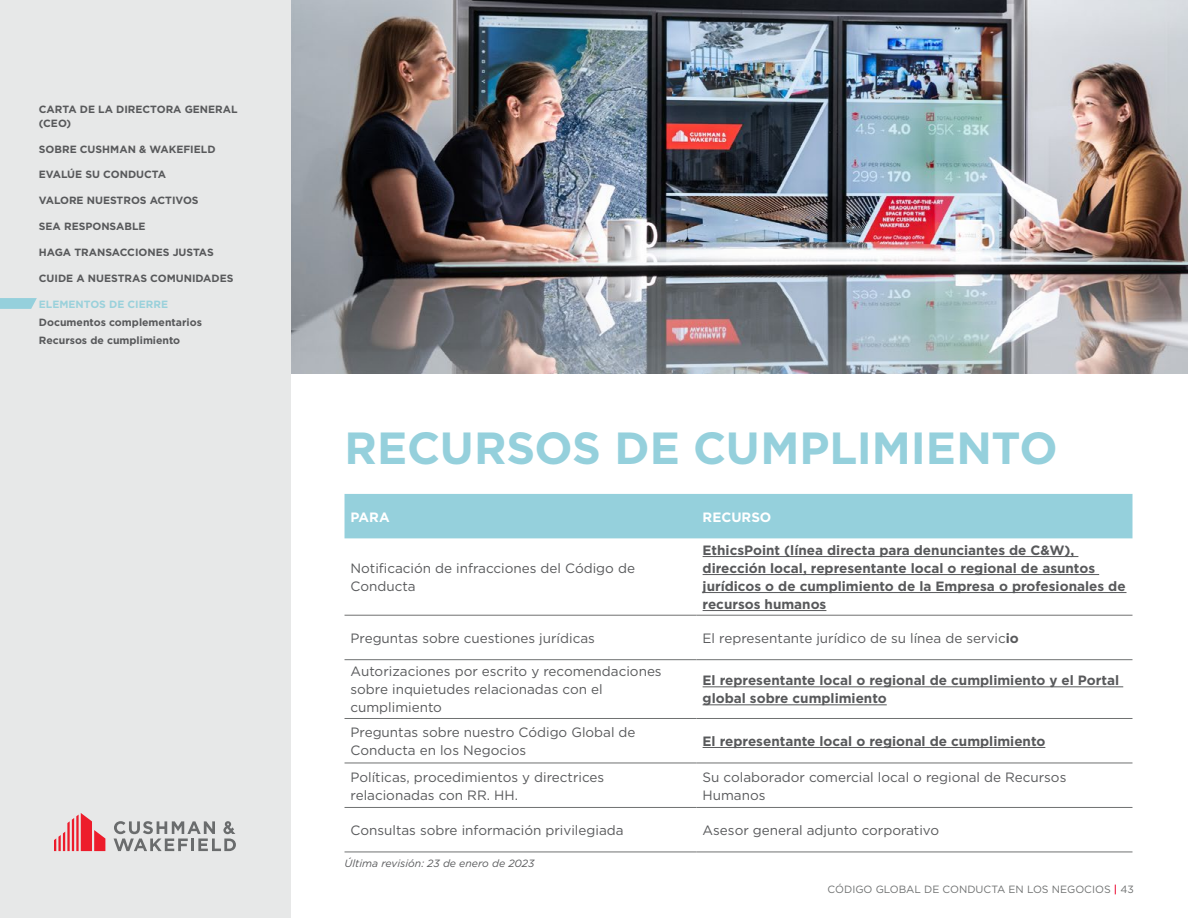
<style>
.page{position:relative;width:1188px;height:918px;background:#fff}
.page>*{position:absolute;margin:0;border:0;box-sizing:border-box;transform-origin:0 0}
.t1{font:700 45px "Gotham";letter-spacing:-.005em;color:#95d0dc}
.t2{font:13.5px/18px "Gotham";color:#58595b}
.t3{font:700 13.5px/18px "Gotham";color:#58595b}
.t4{font:700 13.5px "Gotham";color:#fff}
.t5{font:700 10.5px/13.5px "Gotham";color:#58595b}
.t6{font:10.5px "Gotham";color:#6f7171}
.t7{font:italic 10.5px "Gotham";color:#58595b}
.t8{font:700 10.5px "Gotham";color:#9ad1db}
.s1{font-weight:700}
.s2{font-weight:500;color:#ea002a}
</style>
<div class="page">
<img style="left:291px;top:0;width:897px;height:374px">
<div style="left:345px;top:494px;width:787px;height:44px;background:#95d0dc"></div>
<hr style="left:345px;top:615px;width:352px;height:1px;background:#6f7171">
<hr style="left:697px;top:615px;width:435px;height:1px;background:#6f7171">
<hr style="left:345px;top:659px;width:352px;height:1px;background:#6f7171">
<hr style="left:697px;top:659px;width:435px;height:1px;background:#6f7171">
<hr style="left:345px;top:718px;width:352px;height:1px;background:#6f7171">
<hr style="left:697px;top:718px;width:435px;height:1px;background:#6f7171">
<hr style="left:345px;top:763px;width:352px;height:1px;background:#6f7171">
<hr style="left:697px;top:763px;width:435px;height:1px;background:#6f7171">
<hr style="left:345px;top:807px;width:352px;height:1px;background:#6f7171">
<hr style="left:697px;top:807px;width:435px;height:1px;background:#6f7171">
<hr style="left:345px;top:852px;width:352px;height:1px;background:#6f7171">
<hr style="left:697px;top:852px;width:435px;height:1px;background:#6f7171">
<hr style="left:703px;top:556px;width:375px;height:1px;background:#58595b">
<hr style="left:703px;top:574px;width:396px;height:1px;background:#58595b">
<hr style="left:703px;top:592px;width:423px;height:1px;background:#58595b">
<hr style="left:703px;top:610px;width:123px;height:1px;background:#58595b">
<hr style="left:703px;top:687px;width:420px;height:1px;background:#58595b">
<hr style="left:703px;top:705px;width:184px;height:1px;background:#58595b">
<hr style="left:703px;top:747px;width:342px;height:1px;background:#58595b">
<div style="left:0;top:0;width:291px;height:918px;background:#e7e8e8"></div>
<svg style="left:0;top:298px;width:37px;height:11px"></svg>
<svg style="left:54px;top:813px;width:51px;height:38px"></svg>
<svg style="left:114px;top:821px;width:122px;height:30px"></svg>
<p class="t5" style="left:39px;top:103px;width:200px">CARTA DE LA DIRECTORA GENERAL (CEO)</p>
<p class="t5" style="left:39px;top:142px;width:178px">SOBRE CUSHMAN &amp; WAKEFIELD</p>
<p class="t5" style="left:39px;top:168px;width:129px">EVALÚE SU CONDUCTA</p>
<p class="t5" style="left:39px;top:194px;width:161px">VALORE NUESTROS ACTIVOS</p>
<p class="t5" style="left:39px;top:220px;width:108px">SEA RESPONSABLE</p>
<p class="t5" style="left:39px;top:246px;width:176px">HAGA TRANSACCIONES JUSTAS</p>
<p class="t5" style="left:39px;top:272px;width:196px">CUIDE A NUESTRAS COMUNIDADES</p>
<p class="t8" style="left:39px;top:297px;width:131px">ELEMENTOS DE CIERRE</p>
<p class="t5" style="left:39px;top:313px;width:165px;line-height:17.9px">Documentos complementarios<br>Recursos de cumplimiento</p>
<h1 class="t1" style="left:345px;top:418px;width:715px">RECURSOS DE CUMPLIMIENTO</h1>
<p class="t4" style="left:351px;top:508px;width:41px">PARA</p>
<p class="t4" style="left:703px;top:508px;width:70px">RECURSO</p>
<p class="t2" style="left:351px;top:559px;width:286px">Notificación de infracciones del Código de<br>Conducta</p>
<p class="t3" style="left:703px;top:541px;width:425px">EthicsPoint (línea directa para denunciantes de C&amp;W), dirección local, representante local o regional de asuntos jurídicos o de cumplimiento de la Empresa o profesionales de recursos humanos</p>
<p class="t2" style="left:351px;top:629px;width:246px">Preguntas sobre cuestiones jurídicas</p>
<p class="t2" style="left:703px;top:629px;width:318px">El representante jurídico de su línea de servic<span class="s1">io</span></p>
<p class="t2" style="left:351px;top:662px;width:313px">Autorizaciones por escrito y recomendaciones sobre inquietudes relacionadas con el cumplimiento</p>
<p class="t3" style="left:703px;top:672px;width:418px">El representante local o regional de cumplimiento y el Portal global sobre cumplimiento</p>
<p class="t2" style="left:351px;top:723px;width:287px">Preguntas sobre nuestro Código Global de<br>Conducta en los Negocios</p>
<p class="t3" style="left:703px;top:732px;width:344px">El representante local o regional de cumplimiento</p>
<p class="t2" style="left:351px;top:768px;width:255px">Políticas, procedimientos y directrices relacionadas con RR. HH.</p>
<p class="t2" style="left:703px;top:768px;width:365px">Su colaborador comercial local o regional de Recursos<br>Humanos</p>
<p class="t2" style="left:351px;top:821px;width:275px">Consultas sobre información privilegiada</p>
<p class="t2" style="left:703px;top:821px;width:238px">Asesor general adjunto corporativo</p>
<p class="t7" style="left:345px;top:858px;width:192px">Última revisión: 23 de enero de 2023</p>
<p class="t6" style="left:828px;top:882px;width:308px">CÓDIGO GLOBAL DE CONDUCTA EN LOS NEGOCIOS <span class="s2">|</span> 43</p>
</div>
